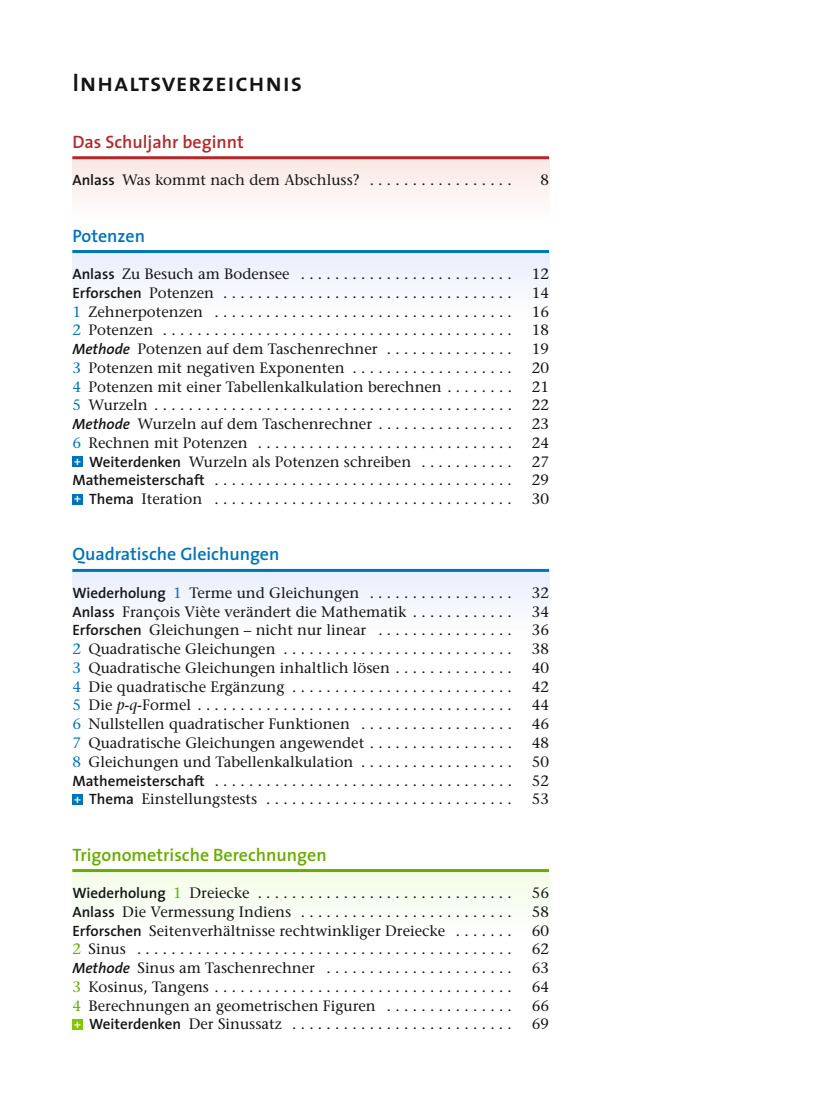
<style>
.page{position:relative;width:830px;height:1106px;background:#fff}
.page>*{position:absolute;margin:0;border:0;box-sizing:border-box;transform-origin:0 0}
.t1{font:25.5px "The Sans CV Semi Bold Caps";letter-spacing:.025em;color:#141415}
.t2{font:700 18px "The Sans CV Semi";color:#0074b8}
.t3{font:700 18px "The Sans CV Semi";color:#67ac00}
.t4{font:700 18px "The Sans CV Semi";color:#b4282c}
.t5{font:500 15px "Stone Serif Std";color:#141415}
.s1{font-family:"The Sans CV Semi";font-weight:700}
.s2{color:#0074b8}
.s3{font-family:"The Sans CV Semi";font-weight:700;font-style:italic}
.s4{font-family:"The Sans CV Semi";font-weight:700;font-size:12px;color:#fff}
.s5{font-style:italic}
.s6{color:#67ac00}
</style>
<div class="page">
<div style="left:72px;top:251px;width:477px;height:65px;background:#f4f6fd"></div>
<div style="left:72px;top:570px;width:477px;height:65px;background:#f4f6fd"></div>
<div style="left:72px;top:870px;width:477px;height:65px;background:#f8fdf3"></div>
<div style="left:72px;top:158px;width:477px;height:65px;background:linear-gradient(to right,#fcf3f1,#fcf3f1)"></div>
<hr style="left:72px;top:156px;width:477px;height:3px;background:#b4282c">
<hr style="left:72px;top:250px;width:477px;height:3px;background:#0074b8">
<hr style="left:72px;top:569px;width:477px;height:3px;background:#0074b8">
<hr style="left:72px;top:869px;width:477px;height:3px;background:#67ac00">
<div style="left:72px;top:456px;width:11px;height:11px;background:#0074b8"></div>
<div style="left:72px;top:494px;width:11px;height:10px;background:#0074b8"></div>
<div style="left:72px;top:794px;width:11px;height:10px;background:#0074b8"></div>
<div style="left:72px;top:1019px;width:11px;height:10px;background:#80c700"></div>
<h1 class="t1" style="left:72px;top:62px;width:231px">Inhaltsverzeichnis</h1>
<p class="t4" style="left:72px;top:127px;width:173px">Das Schuljahr beginnt</p>
<p class="t5" style="left:72px;top:171px;width:432px"><span class="s1">Anlass</span> Was kommt nach dem Abschluss? . . . . . . . . . . . . . . . .</p>
<p class="t5" style="left:540px;top:171px;width:10px">8</p>
<p class="t2" style="left:72px;top:220px;width:74px">Potenzen</p>
<p class="t5" style="left:72px;top:265px;width:432px"><span class="s1">Anlass</span> ZuBesuchamBodensee ........................</p>
<p class="t5" style="left:531px;top:265px;width:19px">12</p>
<p class="t5" style="left:72px;top:284px;width:432px"><span class="s1">Erforschen</span> Potenzen .................................</p>
<p class="t5" style="left:531px;top:284px;width:19px">14</p>
<p class="t5" style="left:72px;top:302px;width:432px"><span class="s2">1</span> Zehnerpotenzen ..................................</p>
<p class="t5" style="left:531px;top:302px;width:19px">16</p>
<p class="t5" style="left:72px;top:321px;width:432px"><span class="s2">2</span> Potenzen ........................................</p>
<p class="t5" style="left:531px;top:321px;width:19px">18</p>
<p class="t5" style="left:72px;top:340px;width:432px"><span class="s3">Methode</span> Potenzen auf dem Taschenrechner . . . . . . . . . . . . . .</p>
<p class="t5" style="left:531px;top:340px;width:19px">19</p>
<p class="t5" style="left:72px;top:359px;width:432px"><span class="s2">3</span> Potenzen mit negativen Exponenten . . . . . . . . . . . . . . . . . .</p>
<p class="t5" style="left:531px;top:359px;width:19px">20</p>
<p class="t5" style="left:72px;top:377px;width:432px"><span class="s2">4</span> Potenzen mit einer Tabellenkalkulation berechnen . . . . . . .</p>
<p class="t5" style="left:531px;top:377px;width:19px">21</p>
<p class="t5" style="left:72px;top:396px;width:432px"><span class="s2">5</span> Wurzeln .........................................</p>
<p class="t5" style="left:531px;top:396px;width:19px">22</p>
<p class="t5" style="left:72px;top:415px;width:432px"><span class="s3">Methode</span> Wurzeln auf dem Taschenrechner . . . . . . . . . . . . . . .</p>
<p class="t5" style="left:531px;top:415px;width:19px">23</p>
<p class="t5" style="left:72px;top:434px;width:432px"><span class="s2">6</span> RechnenmitPotenzen .............................</p>
<p class="t5" style="left:531px;top:434px;width:19px">24</p>
<p class="t5" style="left:74px;top:452px;width:430px"><span class="s4">+</span> <span class="s1">Weiterdenken</span> Wurzeln als Potenzen schreiben . . . . . . . . . .</p>
<p class="t5" style="left:531px;top:452px;width:19px">27</p>
<p class="t5" style="left:72px;top:471px;width:432px"><span class="s1">Mathemeisterschaft</span> ..................................</p>
<p class="t5" style="left:531px;top:471px;width:19px">29</p>
<p class="t5" style="left:74px;top:490px;width:430px"><span class="s4">+</span> <span class="s1">Thema</span> Iteration ..................................</p>
<p class="t5" style="left:531px;top:490px;width:19px">30</p>
<p class="t2" style="left:72px;top:539px;width:208px">Quadratische Gleichungen</p>
<p class="t5" style="left:72px;top:584px;width:432px"><span class="s1">Wiederholung</span> <span class="s2">1</span> Terme und Gleichungen . . . . . . . . . . . . . . . .</p>
<p class="t5" style="left:531px;top:584px;width:19px">32</p>
<p class="t5" style="left:72px;top:602px;width:432px"><span class="s1">Anlass</span> François Viète verändert die Mathematik . . . . . . . . . . .</p>
<p class="t5" style="left:531px;top:602px;width:19px">34</p>
<p class="t5" style="left:72px;top:621px;width:432px"><span class="s1">Erforschen</span> Gleichungen – nicht nur linear . . . . . . . . . . . . . . .</p>
<p class="t5" style="left:531px;top:621px;width:19px">36</p>
<p class="t5" style="left:72px;top:640px;width:432px"><span class="s2">2</span> QuadratischeGleichungen ..........................</p>
<p class="t5" style="left:531px;top:640px;width:19px">38</p>
<p class="t5" style="left:72px;top:659px;width:432px"><span class="s2">3</span> Quadratische Gleichungen inhaltlich lösen . . . . . . . . . . . . .</p>
<p class="t5" style="left:531px;top:659px;width:19px">40</p>
<p class="t5" style="left:72px;top:677px;width:432px"><span class="s2">4</span> DiequadratischeErgänzung .........................</p>
<p class="t5" style="left:531px;top:677px;width:19px">42</p>
<p class="t5" style="left:72px;top:696px;width:432px"><span class="s2">5</span> Die<span class="s5">p-q</span>-Formel ....................................</p>
<p class="t5" style="left:531px;top:696px;width:19px">44</p>
<p class="t5" style="left:72px;top:715px;width:432px"><span class="s2">6</span> Nullstellen quadratischer Funktionen . . . . . . . . . . . . . . . . .</p>
<p class="t5" style="left:531px;top:715px;width:19px">46</p>
<p class="t5" style="left:72px;top:734px;width:432px"><span class="s2">7</span> Quadratische Gleichungen angewendet . . . . . . . . . . . . . . . .</p>
<p class="t5" style="left:531px;top:734px;width:19px">48</p>
<p class="t5" style="left:72px;top:752px;width:432px"><span class="s2">8</span> Gleichungen und Tabellenkalkulation . . . . . . . . . . . . . . . . .</p>
<p class="t5" style="left:531px;top:752px;width:19px">50</p>
<p class="t5" style="left:72px;top:771px;width:432px"><span class="s1">Mathemeisterschaft</span> ..................................</p>
<p class="t5" style="left:531px;top:771px;width:19px">52</p>
<p class="t5" style="left:74px;top:790px;width:430px"><span class="s4">+</span> <span class="s1">Thema</span> Einstellungstests ............................</p>
<p class="t5" style="left:531px;top:790px;width:19px">53</p>
<p class="t3" style="left:72px;top:839px;width:256px">Trigonometrische Berechnungen</p>
<p class="t5" style="left:72px;top:884px;width:432px"><span class="s1">Wiederholung</span> <span class="s6">1</span> Dreiecke .............................</p>
<p class="t5" style="left:531px;top:884px;width:19px">56</p>
<p class="t5" style="left:72px;top:902px;width:432px"><span class="s1">Anlass</span> DieVermessungIndiens ........................</p>
<p class="t5" style="left:531px;top:902px;width:19px">58</p>
<p class="t5" style="left:72px;top:921px;width:432px"><span class="s1">Erforschen</span> Seitenverhältnisse rechtwinkliger Dreiecke . . . . . .</p>
<p class="t5" style="left:531px;top:921px;width:19px">60</p>
<p class="t5" style="left:72px;top:940px;width:432px"><span class="s6">2</span> Sinus ...........................................</p>
<p class="t5" style="left:531px;top:940px;width:19px">62</p>
<p class="t5" style="left:72px;top:959px;width:432px"><span class="s3">Methode</span> Sinus am Taschenrechner . . . . . . . . . . . . . . . . . . . . .</p>
<p class="t5" style="left:531px;top:959px;width:19px">63</p>
<p class="t5" style="left:72px;top:977px;width:432px"><span class="s6">3</span> Kosinus,Tangens ..................................</p>
<p class="t5" style="left:531px;top:977px;width:19px">64</p>
<p class="t5" style="left:72px;top:996px;width:432px"><span class="s6">4</span> Berechnungen an geometrischen Figuren . . . . . . . . . . . . . .</p>
<p class="t5" style="left:531px;top:996px;width:19px">66</p>
<p class="t5" style="left:74px;top:1015px;width:430px"><span class="s4">+</span> <span class="s1">Weiterdenken</span> DerSinussatz .........................</p>
<p class="t5" style="left:531px;top:1015px;width:19px">69</p>
</div>
